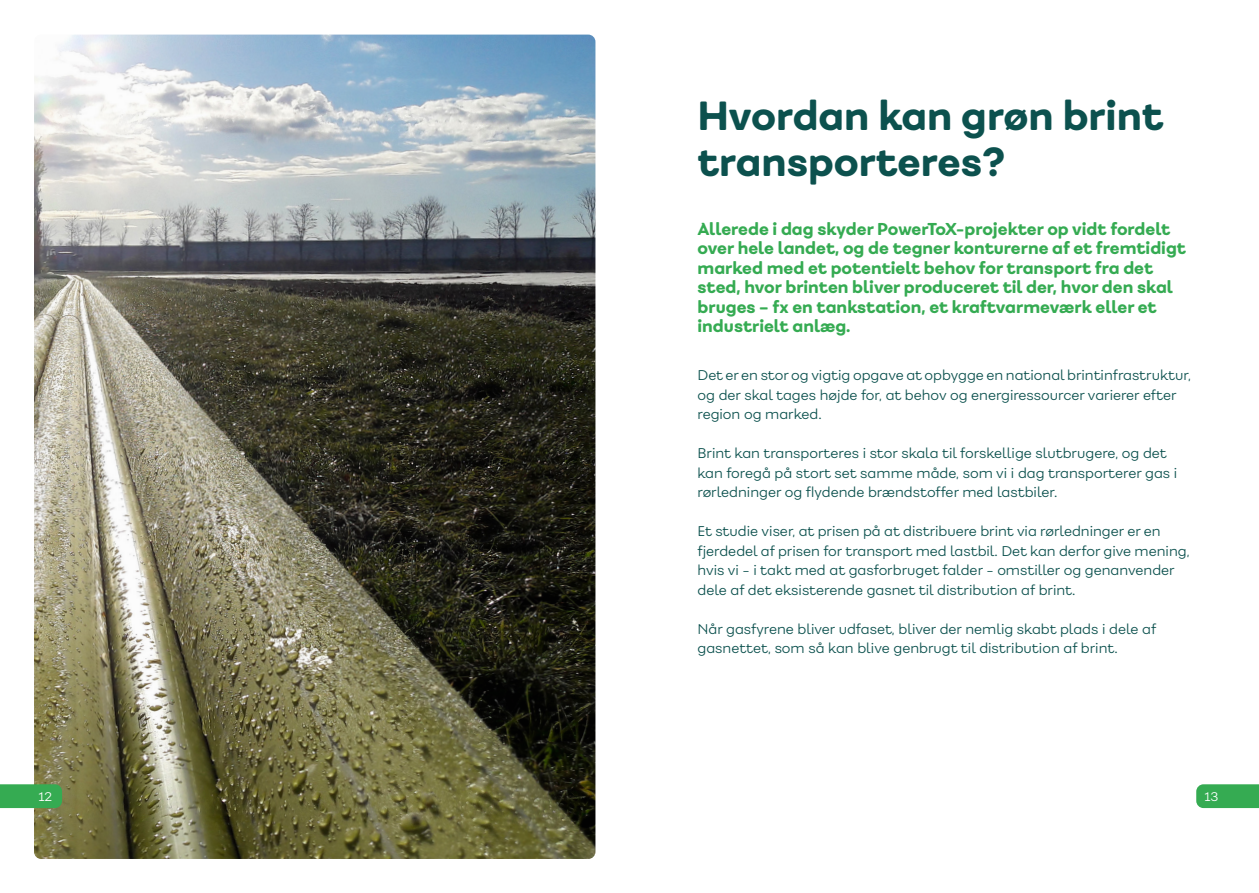
<style>
.page{position:relative;width:1259px;height:893px;background:#fff}
.page>*{position:absolute;margin:0;border:0;box-sizing:border-box;transform-origin:0 0}
.t1{font:800 39px/46.2px "Fibra One Alt";color:#0c514e}
.t2{font:800 16.5px/19.5px "Fibra One Alt";color:#35ab52}
.t3{font:300 13.5px/19.5px "Fibra One Alt";color:#0c514e}
.t4{font:300 12px "Fibra One Alt";color:#fff}
</style>
<div class="page">
<img style="left:34px;top:35px;width:561px;height:824px">
<svg style="left:0;top:784px;width:62px;height:24px"></svg>
<div style="left:1196px;top:784px;width:63px;height:24px;background:#35ab52"></div>
<h1 class="t1" style="left:697px;top:92px;width:467px">Hvordan kan grøn brint transporteres?</h1>
<p class="t2" style="left:697px;top:219px;width:490px">Allerede i dag skyder PowerToX-projekter op vidt fordelt over hele landet, og de tegner konturerne af et fremtidigt marked med et potentielt behov for transport fra det sted, hvor brinten bliver produceret til der, hvor den skal bruges – fx en tankstation, et kraftvarmeværk eller et industrielt anlæg.</p>
<p class="t3" style="left:697px;top:365px;width:495px">Det er en stor og vigtig opgave at opbygge en national brintinfrastruktur, og der skal tages højde for, at behov og energiressourcer varierer efter region og marked.</p>
<p class="t3" style="left:697px;top:443px;width:481px">Brint kan transporteres i stor skala til forskellige slutbrugere, og det kan foregå på stort set samme måde, som vi i dag transporterer gas i rørledninger og flydende brændstoffer med lastbiler.</p>
<p class="t3" style="left:697px;top:521px;width:493px">Et studie viser, at prisen på at distribuere brint via rørledninger er en fjerdedel af prisen for transport med lastbil. Det kan derfor give mening, hvis vi - i takt med at gasforbruget falder - omstiller og genanvender dele af det eksisterende gasnet til distribution af brint.</p>
<p class="t3" style="left:697px;top:619px;width:460px">Når gasfyrene bliver udfaset, bliver der nemlig skabt plads i dele af gasnettet, som så kan blive genbrugt til distribution af brint.</p>
<p class="t4" style="left:38px;top:789px;width:15px">12</p>
<p class="t4" style="left:1204px;top:789px;width:15px">13</p>
</div>
